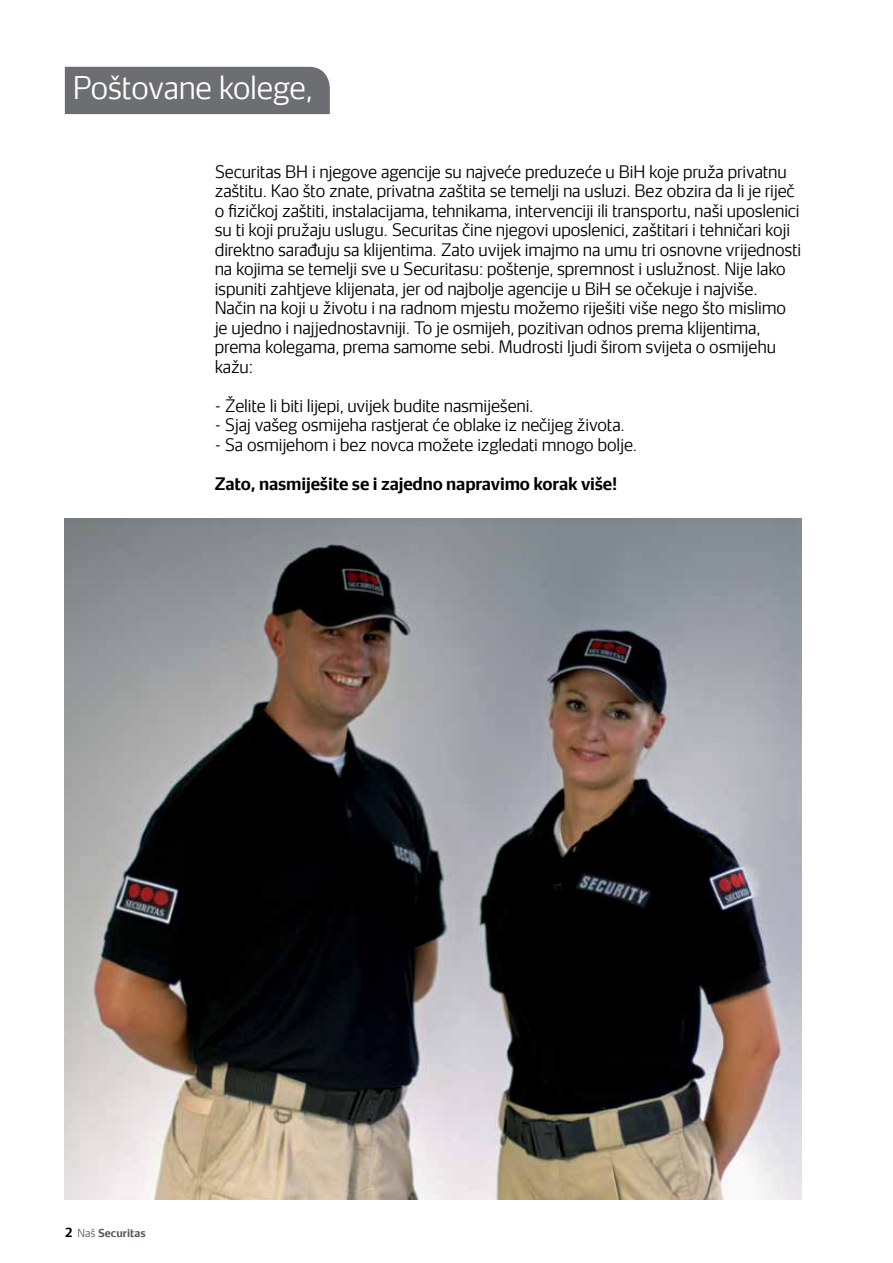
<style>
.page{position:relative;width:893px;height:1263px;background:#fff}
.page>*{position:absolute;margin:0;border:0;box-sizing:border-box;transform-origin:0 0}
.t1{font:300 30px "Securitas Sans TT";letter-spacing:-.01em;color:#fff}
.t2{font:300 16.5px/19.5px "Securitas Sans TT";letter-spacing:-.01em;color:#000}
.t3{font:700 16.5px "Securitas Sans TT";letter-spacing:-.01em;color:#000}
.t4{font:700 10.5px "Securitas Sans TT";color:#58595b}
.s1{font-size:12px;color:#000}
.s2{font-weight:300}
</style>
<div class="page">
<div style="left:65px;top:67px;width:265px;height:47px;background:#6d6e71"></div>
<img style="left:65px;top:519px;width:736px;height:680px">
<h1 class="t1" style="left:73px;top:62px;width:241px">Poštovane kolege,</h1>
<p class="t2" style="left:215px;top:160px;width:588px">Securitas BH i njegove agencije su najveće preduzeće u BiH koje pruža privatnu zaštitu. Kao što znate, privatna zaštita se temelji na usluzi. Bez obzira da li je riječ o fizičkoj zaštiti, instalacijama, tehnikama, intervenciji ili transportu, naši uposlenici su ti koji pružaju uslugu. Securitas čine njegovi uposlenici, zaštitari i tehničari koji direktno sarađuju sa klijentima. Zato uvijek imajmo na umu tri osnovne vrijednosti na kojima se temelji sve u Securitasu: poštenje, spremnost i uslužnost. Nije lako ispuniti zahtjeve klijenata, jer od najbolje agencije u BiH se očekuje i najviše.<br>Način na koji u životu i na radnom mjestu možemo riješiti više nego što mislimo je ujedno i najjednostavniji. To je osmijeh, pozitivan odnos prema klijentima, prema kolegama, prema samome sebi. Mudrosti ljudi širom svijeta o osmijehu kažu:</p>
<p class="t2" style="left:215px;top:394px;width:320px">- Želite li biti lijepi, uvijek budite nasmiješeni.</p>
<p class="t2" style="left:215px;top:414px;width:412px">- Sjaj vašeg osmijeha rastjerat će oblake iz nečijeg života.</p>
<p class="t2" style="left:215px;top:433px;width:424px">- Sa osmijehom i bez novca možete izgledati mnogo bolje.</p>
<p class="t3" style="left:215px;top:469px;width:404px">Zato, nasmiješite se i zajedno napravimo korak više!</p>
<p class="t4" style="left:65px;top:1224px;width:82px"><span class="s1">2</span> <span class="s2">Naš</span> Securitas</p>
</div>
